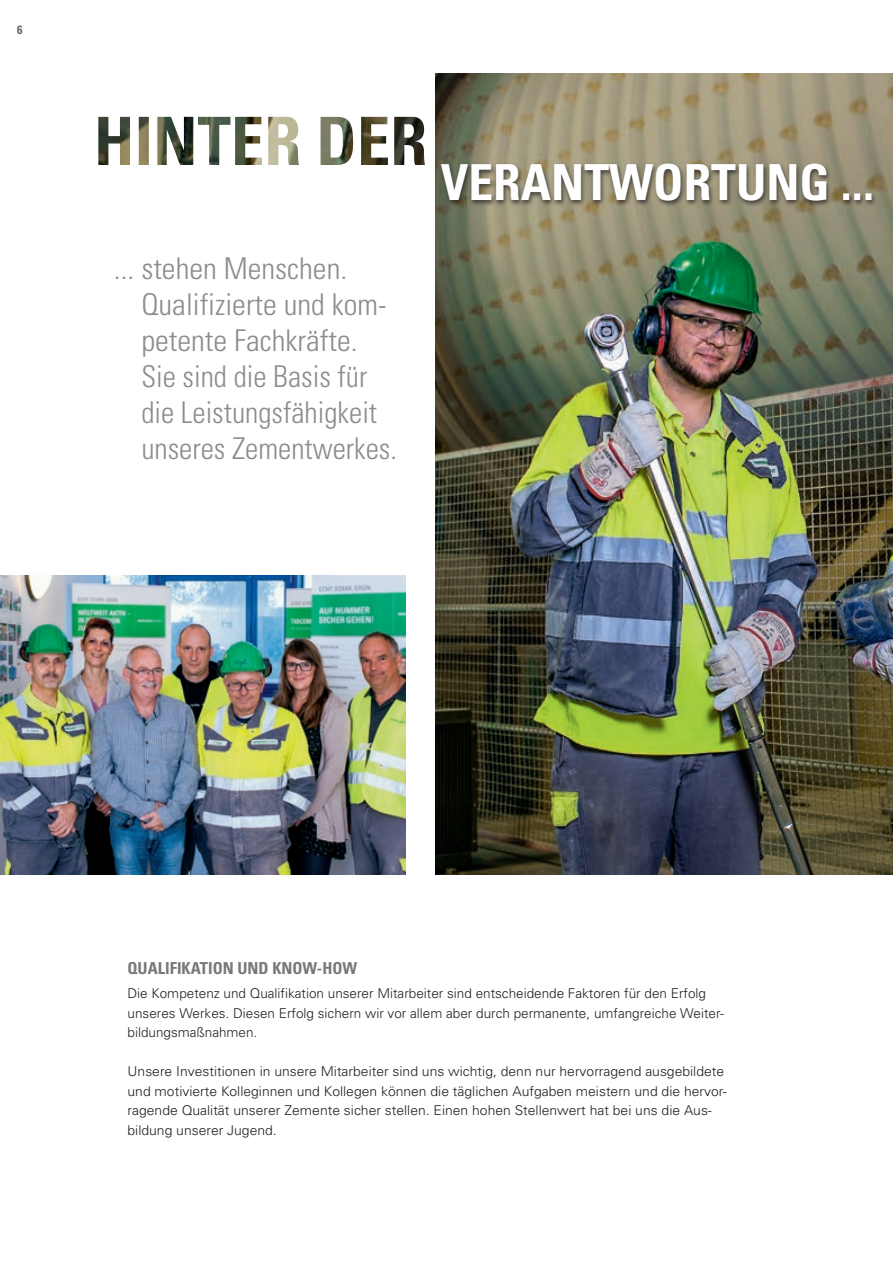
<style>
.page{position:relative;width:893px;height:1263px;background:#fff}
.page>*{position:absolute;margin:0;border:0;box-sizing:border-box;transform-origin:0 0}
.t1{font:700 condensed 49.65px "Univers";color:#fff}
.t2{font:300 condensed 30px/36px "Univers";color:#8a8c8f}
.t3{font:700 condensed 16.5px "Univers";color:#76787b}
.t4{font:300 13.5px/19.5px "Univers";color:#231f20}
.t5{font:700 condensed 12px "Univers";color:#636366}
</style>
<div class="page">
<img style="left:436px;top:74px;width:457px;height:801px">
<div style="left:438px;top:162px;width:439px;height:45px;background:#231f20;opacity:.75"></div>
<img style="left:98px;top:117px;width:327px;height:48px">
<img style="left:0;top:576px;width:405px;height:299px">
<p class="t5" style="left:17px;top:22px;width:7px">6</p>
<h2 class="t2" style="left:141px;top:250px;width:257px;text-indent:-27px">... stehen Menschen.<br>Qualifizierte und kom&shy;petente Fachkräfte.<br>Sie sind die Basis für die Leistungsfähigkeit unseres Zementwerkes.</h2>
<h1 class="t1" style="left:441px;top:152px;width:435px">VERANTWORTUNG ...</h1>
<p class="t3" style="left:128px;top:958px;width:231px">QUALIFIKATION UND KNOW-HOW</p>
<p class="t4" style="left:128px;top:983px;width:598px">Die Kompetenz und Qualifikation unserer Mitarbeiter sind entscheidende Faktoren für den Erfolg unseres Werkes. Diesen Erfolg sichern wir vor allem aber durch permanente, umfangreiche Weiter&shy;bildungsmaßnahmen.</p>
<p class="t4" style="left:128px;top:1061px;width:601px">Unsere Investitionen in unsere Mitarbeiter sind uns wichtig, denn nur hervorragend ausgebildete und motivierte Kolleginnen und Kollegen können die täglichen Aufgaben meistern und die hervor&shy;ragende Qualität unserer Zemente sicher stellen. Einen hohen Stellenwert hat bei uns die Aus&shy;bildung unserer Jugend.</p>
</div>
